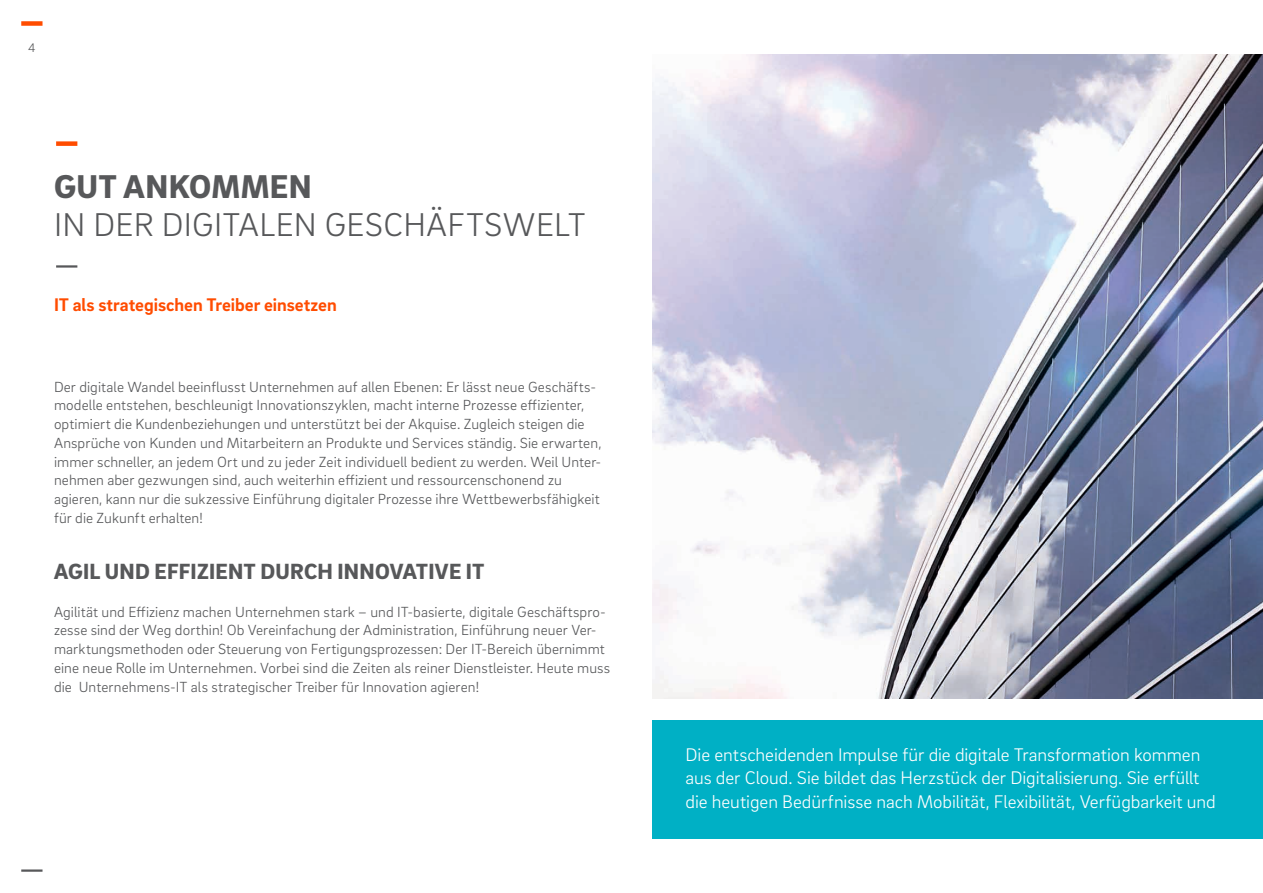
<style>
.page{position:relative;width:1263px;height:893px;background:#fff}
.page>*{position:absolute;margin:0;border:0;box-sizing:border-box;transform-origin:0 0}
.t1{font:300 33.75px "Brix Sans";letter-spacing:.01em;color:#57585a}
.t2{font:900 33.75px "Brix Sans";letter-spacing:.01em;color:#57585a}
.t3{font:900 22.5px "Brix Sans";letter-spacing:.01em;color:#57585a}
.t4{font:300 18.75px/23.2px "Brix Sans";letter-spacing:-.005em;color:#fff}
.t5{font:700 18.75px "Brix Sans";color:#ff4c00}
.t6{font:300 15px/18.8px "Brix Sans";letter-spacing:.005em;color:#57585a}
.t7{font:300 12.75px "Brix Sans";color:#57585a}
</style>
<div class="page">
<div style="left:21px;top:21px;width:22px;height:5px;background:#ff4c00"></div>
<hr style="left:21px;top:869px;width:22px;height:3px;background:#57585a">
<hr style="left:56px;top:265px;width:21px;height:3px;background:#57585a">
<div style="left:56px;top:141px;width:21px;height:5px;background:#ff4c00"></div>
<div style="left:653px;top:720px;width:610px;height:119px;background:#00b0c5"></div>
<img style="left:653px;top:54px;width:610px;height:645px">
<p class="t7" style="left:28px;top:39px;width:9px">4</p>
<h1 class="t2" style="left:54px;top:164px;width:259px">GUT ANKOMMEN</h1>
<h1 class="t1" style="left:54px;top:203px;width:533px">IN DER DIGITALEN GESCHÄFTSWELT</h1>
<p class="t5" style="left:54px;top:292px;width:284px">IT als strategischen Treiber einsetzen</p>
<p class="t6" style="left:54px;top:377px;width:549px">Der digitale Wandel beeinflusst Unternehmen auf allen Ebenen: Er lässt neue Geschäfts&shy;modelle entstehen, beschleunigt Innovationszyklen, macht interne Prozesse effizienter, optimiert die Kundenbeziehungen und unterstützt bei der Akquise. Zugleich steigen die Ansprüche von Kunden und Mitarbeitern an Produkte und Services ständig. Sie erwarten, immer schneller, an jedem Ort und zu jeder Zeit individuell bedient zu werden. Weil Unter&shy;nehmen aber gezwungen sind, auch weiterhin effizient und ressourcenschonend zu agieren, kann nur die sukzessive Einführung digitaler Prozesse ihre Wettbewerbsfähigkeit für die Zukunft erhalten!</p>
<h2 class="t3" style="left:54px;top:557px;width:432px">AGIL UND EFFIZIENT DURCH INNOVATIVE IT</h2>
<p class="t6" style="left:54px;top:602px;width:558px">Agilität und Effizienz machen Unternehmen stark – und IT-basierte, digitale Geschäftspro&shy;zesse sind der Weg dorthin! Ob Vereinfachung der Administration, Einführung neuer Ver&shy;marktungsmethoden oder Steuerung von Fertigungsprozessen: Der IT-Bereich übernimmt eine neue Rolle im Unternehmen. Vorbei sind die Zeiten als reiner Dienstleister. Heute muss die Unternehmens-IT als strategischer Treiber für Innovation agieren!</p>
<p class="t4" style="left:685px;top:742px;width:532px">Die entscheidenden Impulse für die digitale Transformation kommen aus der Cloud. Sie bildet das Herzstück der Digitalisierung. Sie erfüllt die heutigen Bedürfnisse nach Mobilität, Flexibilität, Verfügbarkeit und</p>
</div>
